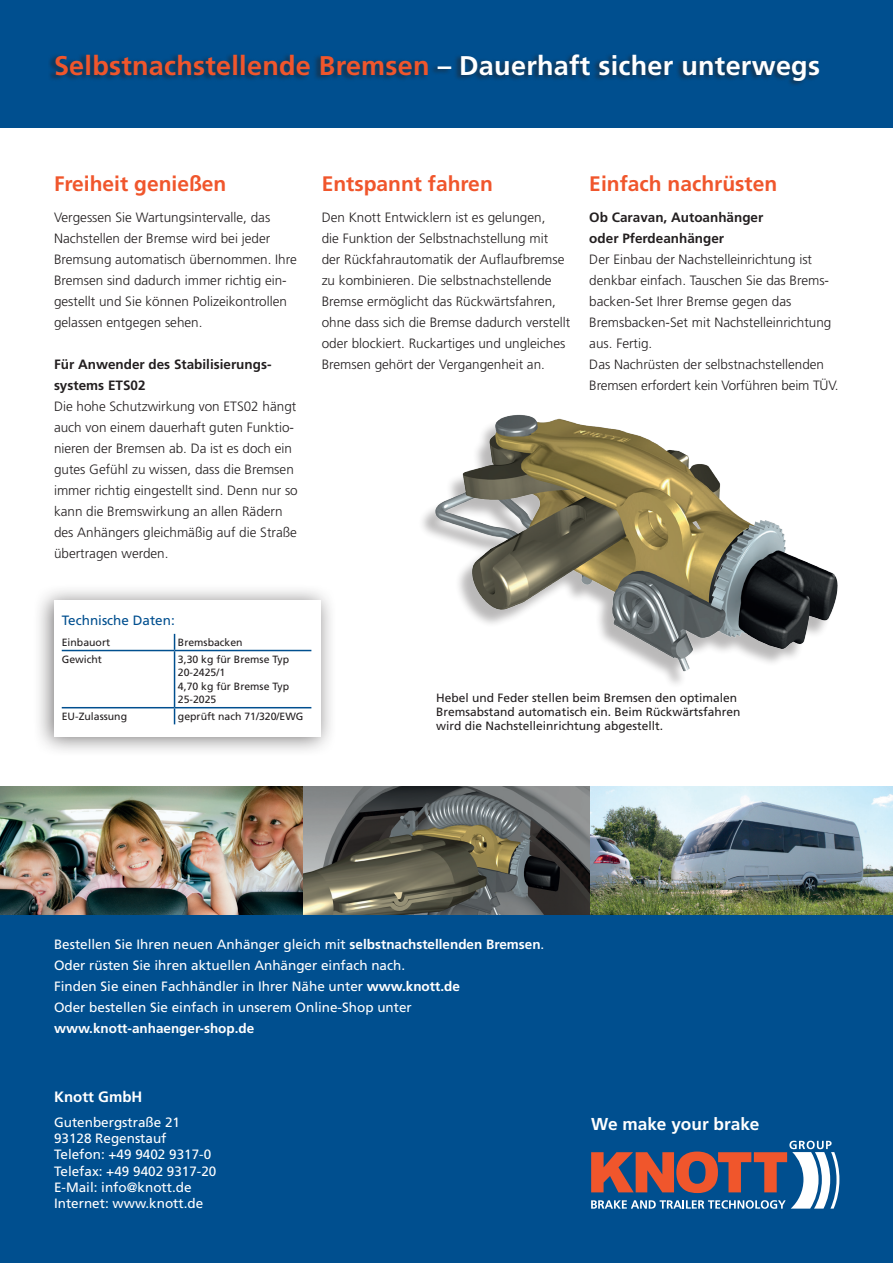
<style>
.page{position:relative;width:893px;height:1263px;background:#fff}
.page>*{position:absolute;margin:0;border:0;box-sizing:border-box;transform-origin:0 0}
.t1{font:700 27px "Frutiger";letter-spacing:.01em;color:#f0562c}
.t2{font:700 21px "Frutiger";color:#f0562c}
.t3{font:700 17.25px "Frutiger";color:#fff}
.t4{font:700 15px "Frutiger";color:#fff}
.t5{font:300 13.5px/21px "Frutiger";color:#231f20}
.t6{font:13.5px/16.2px "Frutiger";color:#fff}
.t7{font:700 13.5px/21px "Frutiger";color:#231f20}
.t8{font:700 13.5px "Frutiger";color:#fff}
.t9{font:13.5px "Frutiger";color:#004f8f}
.t10{font:12px/14.2px "Frutiger";color:#231f20}
.t11{font:10.5px/13.5px "Frutiger";color:#231f20}
.s1{color:#fff}
.s2{font-weight:700}
</style>
<div class="page">
<div style="left:33px;top:584px;width:304px;height:173px;background:#231f20;opacity:.6"></div>
<div style="left:54px;top:600px;width:266px;height:136px;background:#fff"></div>
<div style="left:0;top:914px;width:893px;height:349px;background:#004f8f"></div>
<div style="left:0;top:0;width:893px;height:128px;background:#004f8f"></div>
<svg style="left:174px;top:634px;width:1px;height:16px"></svg>
<hr style="left:62px;top:650px;width:113px;height:1px;background:#004f8f">
<hr style="left:175px;top:650px;width:136px;height:1px;background:#004f8f">
<hr style="left:174px;top:651px;width:1px;height:56px;background:#004f8f">
<hr style="left:62px;top:707px;width:113px;height:1px;background:#004f8f">
<hr style="left:175px;top:707px;width:136px;height:1px;background:#004f8f">
<svg style="left:174px;top:708px;width:1px;height:16px"></svg>
<img style="left:0;top:787px;width:304px;height:127px">
<img style="left:304px;top:787px;width:589px;height:127px">
<img style="left:427px;top:414px;width:411px;height:270px">
<svg style="left:591px;top:1141px;width:248px;height:68px"></svg>
<div style="left:48px;top:52px;width:772px;height:35px;background:#231f20;opacity:.48"></div>
<h1 class="t1" style="left:54px;top:50px;width:767px">Selbstnachstellende Bremsen <span class="s1">– Dauerhaft sicher unterwegs</span></h1>
<h2 class="t2" style="left:54px;top:171px;width:174px">Freiheit genießen</h2>
<p class="t5" style="left:54px;top:207px;width:244px">Vergessen Sie Wartungsintervalle, das Nachstellen der Bremse wird bei jeder Bremsung automatisch übernommen. Ihre Bremsen sind dadurch immer richtig ein&shy;gestellt und Sie können Polizeikontrollen gelassen entgegen sehen.</p>
<p class="t7" style="left:54px;top:354px;width:219px">Für Anwender des Stabilisierungs&shy;systems ETS02</p>
<p class="t5" style="left:54px;top:396px;width:245px">Die hohe Schutzwirkung von ETS02 hängt auch von einem dauerhaft guten Funktio&shy;nieren der Bremsen ab. Da ist es doch ein gutes Gefühl zu wissen, dass die Bremsen immer richtig eingestellt sind. Denn nur so kann die Bremswirkung an allen Rädern des Anhängers gleichmäßig auf die Straße übertragen werden.</p>
<h2 class="t2" style="left:322px;top:171px;width:173px">Entspannt fahren</h2>
<p class="t5" style="left:322px;top:207px;width:250px">Den Knott Entwicklern ist es gelungen,<br>die Funktion der Selbstnachstellung mit der Rückfahrautomatik der Auflaufbremse zu kombinieren. Die selbstnachstellende Bremse ermöglicht das Rückwärtsfahren, ohne dass sich die Bremse dadurch verstellt oder blockiert. Ruckartiges und ungleiches Bremsen gehört der Vergangenheit an.</p>
<h2 class="t2" style="left:589px;top:171px;width:189px">Einfach nachrüsten</h2>
<p class="t7" style="left:589px;top:207px;width:176px">Ob Caravan, Autoanhänger oder Pferdeanhänger</p>
<p class="t5" style="left:589px;top:249px;width:251px">Der Einbau der Nachstelleinrichtung ist denkbar einfach. Tauschen Sie das Brems&shy;backen-Set Ihrer Bremse gegen das Bremsbacken-Set mit Nachstelleinrichtung aus. Fertig.<br>Das Nachrüsten der selbstnachstellenden Bremsen erfordert kein Vorführen beim TÜV.</p>
<p class="t9" style="left:62px;top:612px;width:115px">Technische Daten:</p>
<p class="t11" style="left:62px;top:636px;width:50px">Einbauort</p>
<p class="t11" style="left:178px;top:636px;width:66px">Bremsbacken</p>
<p class="t11" style="left:62px;top:652px;width:42px">Gewicht</p>
<p class="t11" style="left:178px;top:652px;width:113px">3,30 kg für Bremse Typ<br>20-2425/1<br>4,70 kg für Bremse Typ<br>25-2025</p>
<p class="t11" style="left:62px;top:710px;width:67px">EU-Zulassung</p>
<p class="t11" style="left:178px;top:710px;width:127px">geprüft nach 71/320/EWG</p>
<p class="t10" style="left:436px;top:690px;width:306px">Hebel und Feder stellen beim Bremsen den optimalen<br>Bremsabstand automatisch ein. Beim Rückwärtsfahren wird die Nachstelleinrichtung abgestellt.</p>
<p class="t6" style="left:54px;top:934px;width:492px;line-height:21px">Bestellen Sie Ihren neuen Anhänger gleich mit <span class="s2">selbstnachstellenden Bremsen</span>.<br>Oder rüsten Sie ihren aktuellen Anhänger einfach nach.<br>Finden Sie einen Fachhändler in Ihrer Nähe unter <span class="s2">www.knott.de<br></span>Oder bestellen Sie einfach in unserem Online-Shop unter</p>
<p class="t8" style="left:54px;top:1021px;width:202px">www.knott-anhaenger-shop.de</p>
<p class="t4" style="left:54px;top:1088px;width:90px">Knott GmbH</p>
<p class="t6" style="left:54px;top:1114px;width:164px">Gutenbergstraße 21<br>93128 Regenstauf<br>Telefon: +49 9402 9317-0<br>Telefax: +49 9402 9317-20<br>E-Mail: info@knott.de<br>Internet: www.knott.de</p>
<p class="t3" style="left:591px;top:1113px;width:170px">We make your brake</p>
</div>
